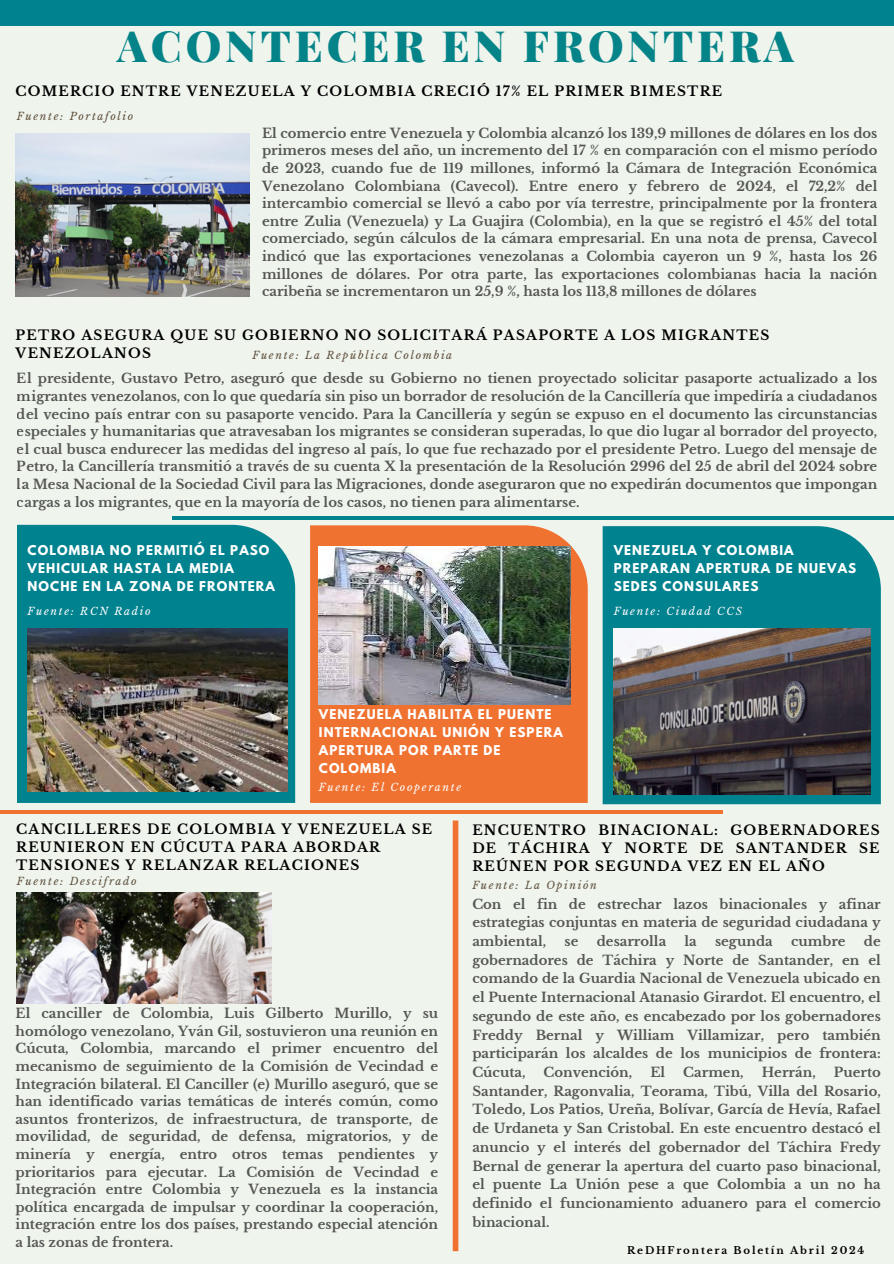
<style>
.page{position:relative;width:894px;height:1264px;background:#fff}
.page>*{position:absolute;margin:0;border:0;box-sizing:border-box;transform-origin:0 0}
.t1{font:900 43.05px "Playfair Display";letter-spacing:.09em;color:#048488}
.t2{font:700 13.5px/18px "Libre Baskerville";letter-spacing:.09em;color:#000}
.t3{font:700 13.2px/17.5px "Libre Baskerville";color:#000;text-align:justify}
.t4{font:700 12px/18px "League Spartan";letter-spacing:.09em;color:#fff}
.t5{font:italic 10.5px "Libre Baskerville";letter-spacing:.16em;color:#5e4f3c}
.t6{font:italic 10.5px "Libre Baskerville";letter-spacing:.16em;color:#fff}
.t7{font:700 10.2px "Libre Baskerville";letter-spacing:.18em;color:#000}
</style>
<div class="page">
<div style="left:0;top:0;width:893px;height:1263px;background:#eff4ed"></div>
<div style="left:0;top:0;width:893px;height:26px;background:#00828f"></div>
<div style="left:17px;top:525px;width:278px;height:278px;background:#00828f"></div>
<div style="left:310px;top:525px;width:277px;height:278px;background:#f07231"></div>
<div style="left:602px;top:526px;width:278px;height:278px;background:#00828f"></div>
<hr style="left:0;top:810px;width:723px;height:3px;background:#f07231">
<hr style="left:172px;top:517px;width:721px;height:3px;background:#00828f">
<div style="left:452px;top:820px;width:6px;height:431px;background:#f07231"></div>
<img style="left:16px;top:133px;width:234px;height:163px">
<img style="left:17px;top:892px;width:254px;height:111px">
<img style="left:28px;top:628px;width:259px;height:163px">
<img style="left:319px;top:546px;width:251px;height:158px">
<img style="left:612px;top:628px;width:258px;height:166px">
<p class="t1" style="left:117px;top:16px;width:678px">ACONTECER EN FRONTERA</p>
<p class="t2" style="left:16px;top:82px;width:708px">COMERCIO ENTRE VENEZUELA Y COLOMBIA CRECIÓ 17% EL PRIMER BIMESTRE</p>
<p class="t5" style="left:17px;top:109px;width:118px">Fuente: Portafolio</p>
<p class="t3" style="left:262px;top:124px;width:616px">El comercio entre Venezuela y Colombia alcanzó los 139,9 millones de dólares en los dos primeros meses del año, un incremento del 17 % en comparación con el mismo período de 2023, cuando fue de 119 millones, informó la Cámara de Integración Económica Venezolano Colombiana (Cavecol). Entre enero y febrero de 2024, el 72,2% del intercambio comercial se llevó a cabo por vía terrestre, principalmente por la frontera entre Zulia (Venezuela) y La Guajira (Colombia), en la que se registró el 45% del total comerciado, según cálculos de la cámara empresarial. En una nota de prensa, Cavecol indicó que las exportaciones venezolanas a Colombia cayeron un 9 %, hasta los 26 millones de dólares. Por otra parte, las exportaciones colombianas hacia la nación caribeña se incrementaron un 25,9 %, hasta los 113,8 millones de dólares</p>
<p class="t2" style="left:16px;top:326px;width:755px">PETRO ASEGURA QUE SU GOBIERNO NO SOLICITARÁ PASAPORTE A LOS MIGRANTES<br>VENEZOLANOS</p>
<h4 class="t5" style="left:252px;top:349px;width:201px">Fuente: La República Colombia</h4>
<p class="t3" style="left:17px;top:370px;width:861px">El presidente, Gustavo Petro, aseguró que desde su Gobierno no tienen proyectado solicitar pasaporte actualizado a los migrantes venezolanos, con lo que quedaría sin piso un borrador de resolución de la Cancillería que impediría a ciudadanos del vecino país entrar con su pasaporte vencido. Para la Cancillería y según se expuso en el documento las circunstancias especiales y humanitarias que atravesaban los migrantes se consideran superadas, lo que dio lugar al borrador del proyecto, el cual busca endurecer las medidas del ingreso al país, lo que fue rechazado por el presidente Petro. Luego del mensaje de Petro, la Cancillería transmitió a través de su cuenta X la presentación de la Resolución 2996 del 25 de abril del 2024 sobre la Mesa Nacional de la Sociedad Civil para las Migraciones, donde aseguraron que no expedirán documentos que impongan cargas a los migrantes, que en la mayoría de los casos, no tienen para alimentarse.</p>
<h3 class="t4" style="left:28px;top:543px;width:249px">COLOMBIA NO PERMITIÓ EL PASO<br>VEHICULAR HASTA LA MEDIA<br>NOCHE EN LA ZONA DE FRONTERA</h3>
<h2 class="t6" style="left:28px;top:605px;width:124px">Fuente: RCN Radio</h2>
<p class="t4" style="left:319px;top:706px;width:245px">VENEZUELA HABILITA EL PUENTE<br>INTERNACIONAL UNIÓN Y ESPERA<br>APERTURA POR PARTE DE<br>COLOMBIA</p>
<h4 class="t6" style="left:319px;top:781px;width:144px">Fuente: El Cooperante</h4>
<p class="t4" style="left:613px;top:543px;width:244px">VENEZUELA Y COLOMBIA<br>PREPARAN APERTURA DE NUEVAS<br>SEDES CONSULARES</p>
<p class="t6" style="left:613px;top:605px;width:130px">Fuente: Ciudad CCS</p>
<h1 class="t2" style="left:16px;top:819px;width:417px">CANCILLERES DE COLOMBIA Y VENEZUELA SE<br>REUNIERON EN CÚCUTA PARA ABORDAR<br>TENSIONES Y RELANZAR RELACIONES</h1>
<h4 class="t5" style="left:17px;top:874px;width:121px">Fuente: Descifrado</h4>
<p class="t3" style="left:16px;top:1004px;width:424px">El canciller de Colombia, Luis Gilberto Murillo, y su homólogo venezolano, Yván Gil, sostuvieron una reunión en Cúcuta, Colombia, marcando el primer encuentro del mecanismo de seguimiento de la Comisión de Vecindad e Integración bilateral. El Canciller (e) Murillo aseguró, que se han identificado varias temáticas de interés común, como asuntos fronterizos, de infraestructura, de transporte, de movilidad, de seguridad, de defensa, migratorios, y de minería y energía, entro otros temas pendientes y prioritarios para ejecutar. La Comisión de Vecindad e Integración entre Colombia y Venezuela es la instancia política encargada de impulsar y coordinar la cooperación, integración entre los dos países, prestando especial atención a las zonas de frontera.</p>
<p class="t2" style="left:472px;top:821px;width:408px;text-align:justify">ENCUENTRO BINACIONAL: GOBERNADORES DE TÁCHIRA Y NORTE DE SANTANDER SE REÚNEN POR SEGUNDA VEZ EN EL AÑO</p>
<p class="t3" style="left:472px;top:894px;width:410px;line-height:18.8px">Con el fin de estrechar lazos binacionales y afinar estrategias conjuntas en materia de seguridad ciudadana y ambiental,</p>
<p class="t5" style="left:472px;top:879px;width:126px">Fuente: La Opinión</p>
<p class="t3" style="left:472px;top:932px;width:410px;line-height:18.8px;text-indent:391px">de gobernadores de Táchira y Norte de Santander, en el comando de la Guardia Nacional de Venezuela ubicado en el Puente Internacional Atanasio Girardot. El encuentro, el segundo de este año, es encabezado por los gobernadores Freddy Bernal y William Villamizar, pero también participarán los alcaldes de los municipios de frontera:<br>Cúcuta,</p>
<p class="t3" style="left:564px;top:932px;width:15px">se</p>
<p class="t3" style="left:596px;top:932px;width:71px">desarrolla</p>
<p class="t3" style="left:684px;top:932px;width:14px">la</p>
<p class="t3" style="left:714px;top:932px;width:59px">segunda</p>
<p class="t3" style="left:790px;top:932px;width:56px">cumbre</p>
<p class="t3" style="left:543px;top:1063px;width:90px">Convención,</p>
<p class="t3" style="left:650px;top:1063px;width:16px">El</p>
<p class="t3" style="left:683px;top:1063px;width:62px">Carmen,</p>
<p class="t3" style="left:761px;top:1063px;width:55px">Herrán,</p>
<p class="t3" style="left:472px;top:1062px;width:410px;line-height:18.8px;text-indent:361px">Puerto Santander, Ragonvalia, Teorama, Tibú, Villa del Rosario, Toledo, Los Patios, Ureña, Bolívar, García de Hevía, Rafael de Urdaneta y San Cristobal. En este encuentro destacó el anuncio y el interés del gobernador del Táchira Fredy Bernal de generar la apertura del cuarto paso binacional, el puente La Unión pese a que Colombia a un no ha definido el funcionamiento aduanero para el comercio binacional.</p>
<p class="t7" style="left:627px;top:1243px;width:239px">ReDHFrontera Boletín Abril 2024</p>
</div>
